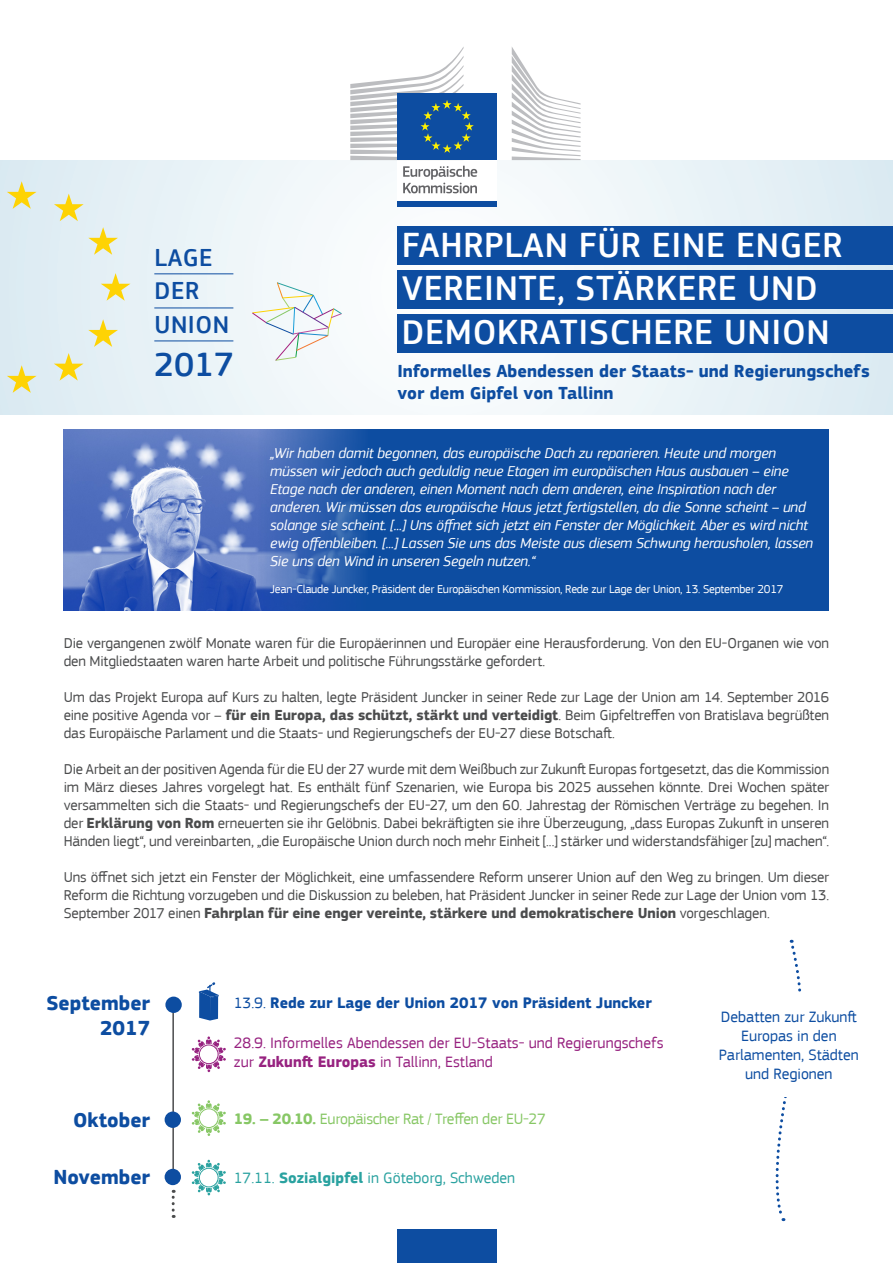
<style>
.page{position:relative;width:893px;height:1263px;background:#fff}
.page>*{position:absolute;margin:0;border:0;box-sizing:border-box;transform-origin:0 0}
.t1{font:500 36px/43.2px "EC Square Sans Pro";letter-spacing:.02em;color:#fff}
.t2{font:500 34.65px "EC Square Sans Pro";color:#0d4da1}
.t3{font:500 25.35px/33.3px "EC Square Sans Pro";letter-spacing:.02em;color:#0d4da1}
.t4{font:700 21px/25.2px "EC Square Sans Pro";color:#0d4da1;text-align:right}
.t5{font:700 18px/21.6px "EC Square Sans Pro";color:#0d4da1}
.t6{font:15.75px/18.9px "EC Square Sans Pro";color:#972280}
.t7{font:15.75px/18.9px "EC Square Sans Pro";color:#0d4da1;text-align:center}
.t8{font:700 15.75px "EC Square Sans Pro";color:#0d4da1}
.t9{font:15.75px "EC Square Sans Pro";letter-spacing:-.02em;color:#87c765}
.t10{font:15.75px "EC Square Sans Pro";color:#2aa2a0}
.Body_Priorities{font:15px/18px "EC Square Sans Pro";letter-spacing:-.01em;color:#4b4c4d;text-align:justify}
.t11{font:italic 15px/18px "EC Square Sans Pro";letter-spacing:-.01em;color:#fff}
.Quote-name{font:12px "EC Square Sans Pro";letter-spacing:-.02em;color:#fff}
.s1{font-weight:700}
.s2{font-weight:400}
</style>
<div class="page">
<svg style="left:0;top:160px;width:893px;height:255px"></svg>
<svg style="left:7px;top:181px;width:30px;height:28px"></svg>
<svg style="left:7px;top:365px;width:30px;height:28px"></svg>
<svg style="left:54px;top:353px;width:30px;height:28px"></svg>
<svg style="left:88px;top:319px;width:30px;height:28px"></svg>
<svg style="left:101px;top:273px;width:29px;height:28px"></svg>
<svg style="left:88px;top:227px;width:30px;height:28px"></svg>
<svg style="left:54px;top:194px;width:30px;height:27px"></svg>
<hr style="left:154px;top:273px;width:79px;height:1px;background:#0d4da1">
<hr style="left:154px;top:308px;width:79px;height:1px;background:#0d4da1">
<hr style="left:154px;top:341px;width:79px;height:1px;background:#0d4da1">
<div style="left:64px;top:430px;width:765px;height:181px;background:#0d4da1"></div>
<img style="left:64px;top:430px;width:299px;height:181px">
<svg style="left:252px;top:282px;width:90px;height:79px"></svg>
<hr style="left:172px;top:1000px;width:2px;height:177px;background:#4b4c4d">
<svg style="left:775px;top:940px;width:27px;height:281px"></svg>
<div style="left:165px;top:996px;width:17px;height:17px;background:#0d4da1;border-radius:50%"></div>
<div style="left:715px;top:992px;width:148px;height:105px;background:#fff"></div>
<svg style="left:192px;top:1036px;width:34px;height:36px"></svg>
<svg style="left:199px;top:982px;width:20px;height:38px"></svg>
<svg style="left:192px;top:1160px;width:34px;height:35px"></svg>
<svg style="left:192px;top:1100px;width:34px;height:36px"></svg>
<div style="left:165px;top:1169px;width:16px;height:16px;background:#0d4da1;border-radius:50%"></div>
<div style="left:165px;top:1111px;width:16px;height:17px;background:#0d4da1;border-radius:50%"></div>
<svg style="left:172px;top:1190px;width:3px;height:28px"></svg>
<div style="left:398px;top:226px;width:495px;height:38px;background:#0d4da1"></div>
<div style="left:398px;top:270px;width:495px;height:39px;background:#0d4da1"></div>
<div style="left:398px;top:314px;width:495px;height:38px;background:#0d4da1"></div>
<div style="left:397px;top:158px;width:100px;height:44px;background:#fff"></div>
<svg style="left:403px;top:166px;width:74px;height:27px"></svg>
<div style="left:397px;top:201px;width:100px;height:6px;background:#0d4da1"></div>
<svg style="left:512px;top:47px;width:69px;height:113px"></svg>
<div style="left:397px;top:94px;width:100px;height:66px;background:#0d4da1"></div>
<svg style="left:350px;top:47px;width:124px;height:113px"></svg>
<div style="left:397px;top:1229px;width:100px;height:34px;background:#0d4da1"></div>
<p class="t3" style="left:155px;top:242px;width:76px">LAGE<br>DER<br>UNION</p>
<p class="t2" style="left:154px;top:344px;width:81px">2017</p>
<p class="t1" style="left:402px;top:224px;width:442px">FAHRPLAN FÜR EINE ENGER<br>VEREINTE, STÄRKERE UND<br>DEMOKRATISCHERE UNION</p>
<p class="t5" style="left:397px;top:361px;width:474px">Informelles Abendessen der Staats- und Regierungschefs vor dem Gipfel von Tallinn</p>
<p class="t11" style="left:270px;top:445px;width:544px">„Wir haben damit begonnen, das europäische Dach zu reparieren. Heute und morgen müssen wir jedoch auch geduldig neue Etagen im europäischen Haus ausbauen – eine Etage nach der anderen, einen Moment nach dem anderen, eine Inspiration nach der anderen. Wir müssen das europäische Haus jetzt fertigstellen, da die Sonne scheint – und solange sie scheint. [...] Uns öffnet sich jetzt ein Fenster der Möglichkeit. Aber es wird nicht ewig offenbleiben. [...] Lassen Sie uns das Meiste aus diesem Schwung herausholen, lassen Sie uns den Wind in unseren Segeln nutzen.“</p>
<p class="Quote-name" style="left:270px;top:582px;width:515px">Jean-Claude Juncker, Präsident der Europäischen Kommission, Rede zur Lage der Union, 13. September 2017</p>
<p class="Body_Priorities" style="left:64px;top:634px;width:767px">Die vergangenen zwölf Monate waren für die Europäerinnen und Europäer eine Herausforderung. Von den EU-Organen wie von den Mitgliedstaaten waren harte Arbeit und politische Führungsstärke gefordert.</p>
<p class="Body_Priorities" style="left:64px;top:688px;width:767px">Um das Projekt Europa auf Kurs zu halten, legte Präsident Juncker in seiner Rede zur Lage der Union am 14. September 2016 eine positive Agenda vor – <span class="s1">für ein Europa, das schützt, stärkt und verteidigt</span>. Beim Gipfeltreffen von Bratislava begrüßten das Europäische Parlament und die Staats- und Regierungschefs der EU-27 diese Botschaft.</p>
<p class="Body_Priorities" style="left:64px;top:760px;width:767px">Die Arbeit an der positiven Agenda für die EU der 27 wurde mit dem Weißbuch zur Zukunft Europas fortgesetzt, das die Kommission im März dieses Jahres vorgelegt hat. Es enthält fünf Szenarien, wie Europa bis 2025 aussehen könnte. Drei Wochen später versammelten sich die Staats- und Regierungschefs der EU-27, um den 60. Jahrestag der Römischen Verträge zu begehen. In der <span class="s1">Erklärung von Rom</span> erneuerten sie ihr Gelöbnis. Dabei bekräftigten sie ihre Überzeugung, „dass Europas Zukunft in unseren Händen liegt“, und vereinbarten, „die Europäische Union durch noch mehr Einheit [...] stärker und widerstandsfähiger [zu] machen“.</p>
<p class="Body_Priorities" style="left:64px;top:868px;width:767px">Uns öffnet sich jetzt ein Fenster der Möglichkeit, eine umfassendere Reform unserer Union auf den Weg zu bringen. Um dieser Reform die Richtung vorzugeben und die Diskussion zu beleben, hat Präsident Juncker in seiner Rede zur Lage der Union vom 13.<br>September 2017 einen <span class="s1">Fahrplan für eine enger vereinte, stärkere und demokratischere Union</span> vorgeschlagen.</p>
<p class="t4" style="left:46px;top:991px;width:105px">September<br>2017</p>
<p class="t8" style="left:234px;top:993px;width:419px"><span class="s2">13.9.</span> Rede zur Lage der Union 2017 von Präsident Juncker</p>
<p class="t6" style="left:234px;top:1033px;width:431px">28.9. Informelles Abendessen der EU-Staats- und Regierungschefs zur <span class="s1">Zukunft Europas</span> in Tallinn, Estland</p>
<p class="t4" style="left:73px;top:1108px;width:79px">Oktober</p>
<p class="t4" style="left:53px;top:1165px;width:98px">November</p>
<p class="t9" style="left:234px;top:1110px;width:313px"><span class="s1">19. – 20.10.</span> Europäischer Rat / Treffen der EU-27</p>
<p class="t10" style="left:234px;top:1169px;width:283px">17.11. <span class="s1">Sozialgipfel</span> in Göteborg, Schweden</p>
<p class="t7" style="left:719px;top:1008px;width:141px">Debatten zur Zukunft<br>Europas in den<br>Parlamenten, Städten und Regionen</p>
</div>
